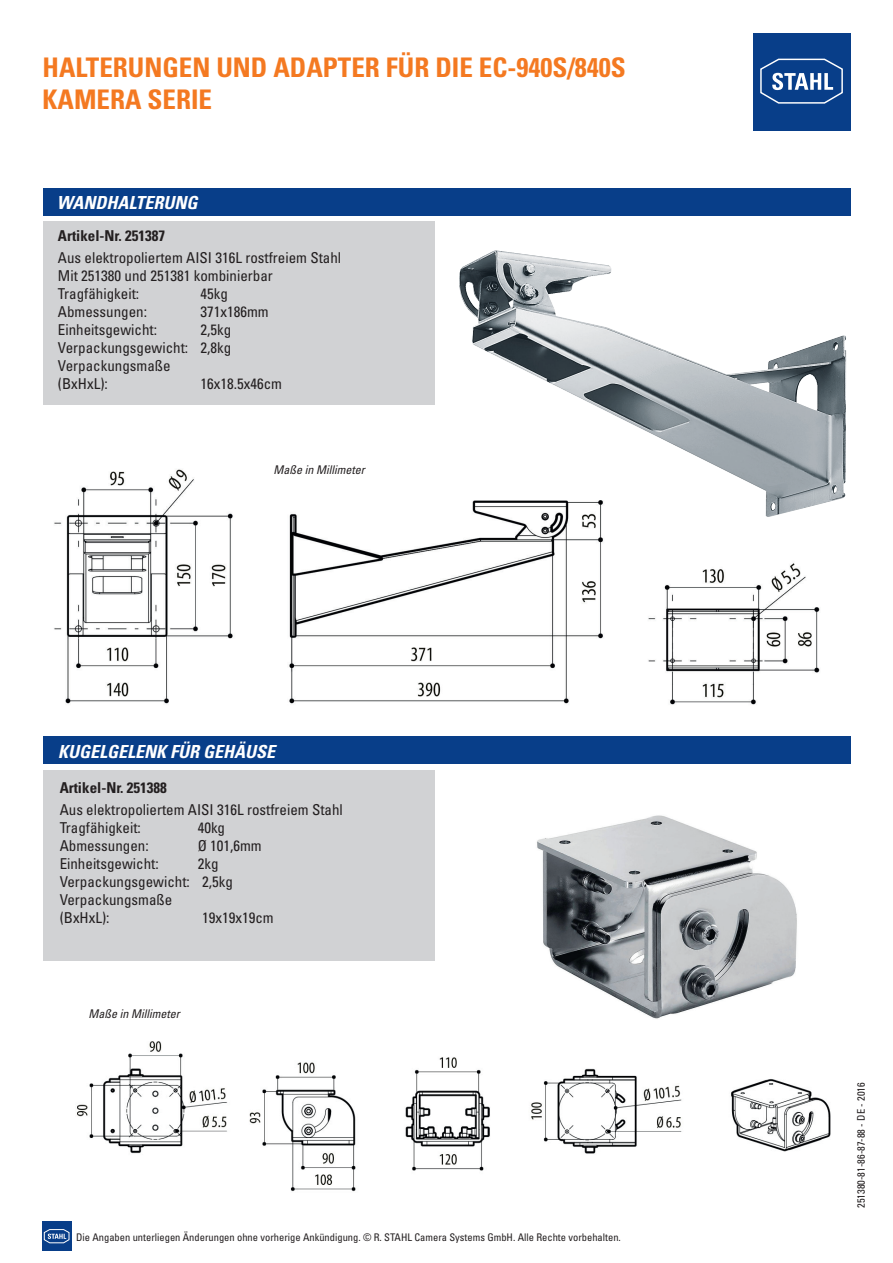
<style>
.page{position:relative;width:893px;height:1263px;background:#fff}
.page>*{position:absolute;margin:0;border:0;box-sizing:border-box;transform-origin:0 0}
.t1{font:700 condensed 27px/32.4px "Univers";color:#f47921}
.t2{font:italic 700 condensed 18px "Univers";color:#fff}
.t3{font:condensed 15px/18px "Univers";color:#231f20}
.t4{font:700 condensed 15px "Univers";color:#231f20}
.t5{font:italic condensed 12px "Univers";color:#231f20}
.t6{font:condensed 10.5px "Univers";color:#231f20}
</style>
<div class="page">
<div style="left:753px;top:33px;width:97px;height:98px;background:#083e89"></div>
<svg style="left:760px;top:58px;width:83px;height:46px"></svg>
<div style="left:42px;top:1221px;width:30px;height:30px;background:#083e89"></div>
<svg style="left:44px;top:1229px;width:25px;height:14px"></svg>
<img style="left:77px;top:1041px;width:754px;height:151px">
<img style="left:54px;top:469px;width:766px;height:236px">
<div style="left:44px;top:221px;width:391px;height:184px;background:#d1d2d4"></div>
<div style="left:44px;top:770px;width:391px;height:190px;background:#d1d2d4"></div>
<div style="left:44px;top:188px;width:807px;height:28px;background:#083e89"></div>
<div style="left:44px;top:736px;width:807px;height:28px;background:#083e89"></div>
<img style="left:458px;top:250px;width:388px;height:268px">
<img style="left:537px;top:815px;width:260px;height:204px">
<h1 class="t1" style="left:43px;top:51px;width:585px">HALTERUNGEN UND ADAPTER FÜR DIE EC-940S/840S<br>KAMERA SERIE</h1>
<p class="t2" style="left:57px;top:192px;width:142px">WANDHALTERUNG</p>
<p class="t4" style="left:58px;top:227px;width:109px">Artikel-Nr. 251387</p>
<p class="t3" style="left:58px;top:249px;width:285px">Aus elektropoliertem AISI 316L rostfreiem Stahl<br>Mit 251380 und 251381 kombinierbar<br>Tragfähigkeit:</p>
<p class="t3" style="left:200px;top:285px;width:29px">45kg</p>
<p class="t3" style="left:58px;top:303px;width:91px">Abmessungen:</p>
<p class="t3" style="left:200px;top:303px;width:70px">371x186mm</p>
<p class="t3" style="left:58px;top:321px;width:101px">Einheitsgewicht:</p>
<p class="t3" style="left:58px;top:321px;width:175px;text-indent:143px">2,5kg<br>Verpackungsgewicht: 2,8kg<br>Verpackungsmaße<br>(BxHxL):</p>
<p class="t3" style="left:200px;top:375px;width:83px">16x18.5x46cm</p>
<p class="t5" style="left:274px;top:462px;width:93px">Maße in Millimeter</p>
<p class="t2" style="left:58px;top:740px;width:218px">KUGELGELENK FÜR GEHÄUSE</p>
<p class="t4" style="left:60px;top:778px;width:109px">Artikel-Nr. 251388</p>
<p class="t3" style="left:60px;top:801px;width:285px">Aus elektropoliertem AISI 316L rostfreiem Stahl<br>Tragfähigkeit:</p>
<p class="t3" style="left:198px;top:819px;width:29px">40kg</p>
<p class="t3" style="left:60px;top:837px;width:91px">Abmessungen:</p>
<p class="t3" style="left:198px;top:837px;width:66px">Ø 101,6mm</p>
<p class="t3" style="left:60px;top:855px;width:101px">Einheitsgewicht:</p>
<p class="t3" style="left:60px;top:855px;width:175px;text-indent:138px">2kg<br>Verpackungsgewicht: 2,5kg<br>Verpackungsmaße<br>(BxHxL):</p>
<p class="t3" style="left:202px;top:909px;width:73px">19x19x19cm</p>
<p class="t5" style="left:88px;top:1006px;width:93px">Maße in Millimeter</p>
<p class="t6" style="left:76px;top:1230px;width:546px">Die Angaben unterliegen Änderungen ohne vorherige Ankündigung. © R. STAHL Camera Systems GmbH. Alle Rechte vorbehalten.</p>
<p class="t6" style="left:854px;top:1208px;width:127px;rotate:-90deg">251380-81-86-87-88 - DE - 2016</p>
</div>
